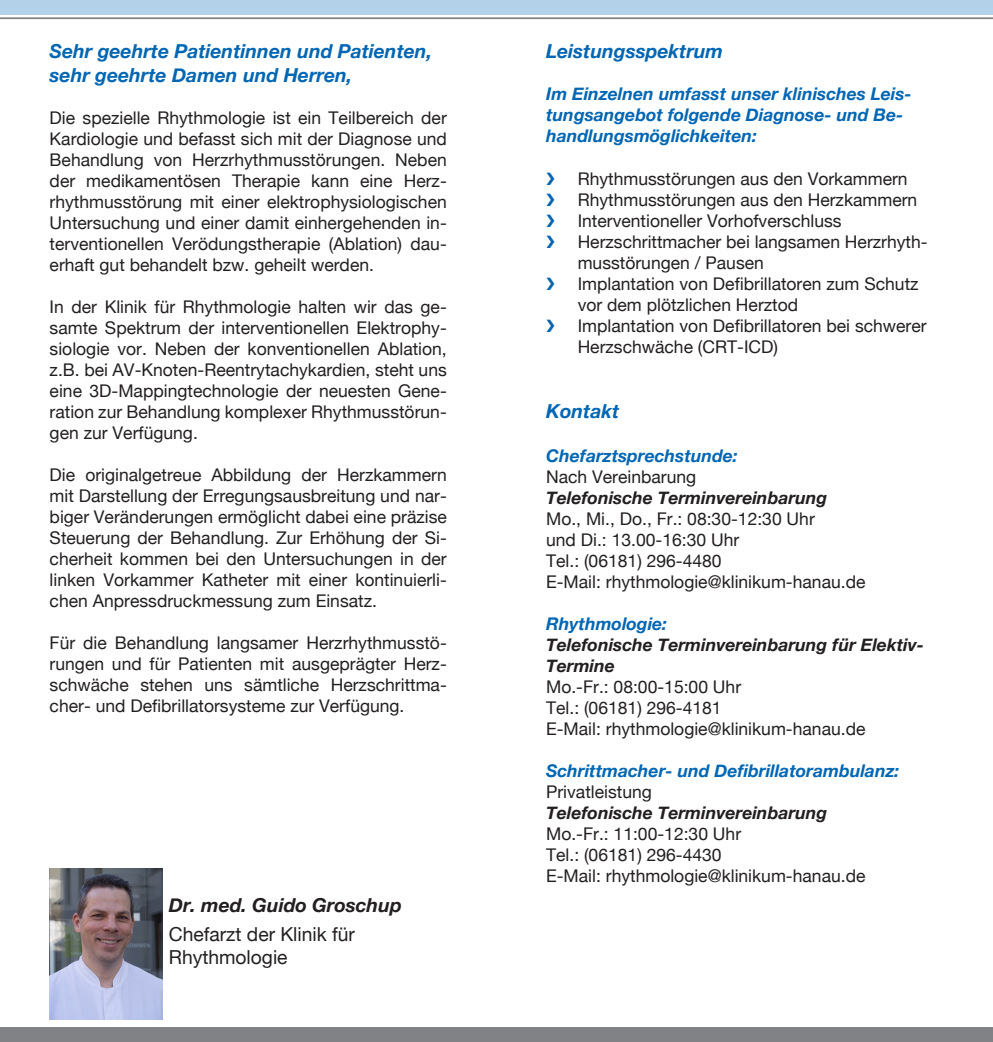
<style>
.page{position:relative;width:993px;height:1042px;background:#fff}
.page>*{position:absolute;margin:0;border:0;box-sizing:border-box;transform-origin:0 0}
.t1{font:italic 700 19.25px "Helvetica Neue";color:#0166b3}
.t2{font:19.25px "Helvetica Neue";color:#231f20}
.t3{font:italic 700 19.25px "Helvetica Neue";color:#231f20}
.t4{font:17.5px/21px "Helvetica Neue";color:#231f20;text-align:justify}
.t5{font:italic 700 17.5px/21px "Helvetica Neue";color:#0166b3}
.t6{font:italic 700 17.5px/21px "Helvetica Neue";color:#231f20}
</style>
<div class="page">
<div style="left:0;top:0;width:992px;height:15px;background:#b3d1e8"></div>
<div style="left:0;top:1027px;width:992px;height:15px;background:#808285"></div>
<hr style="left:0;top:17px;width:992px;height:2px;background:#808285">
<img style="left:50px;top:868px;width:112px;height:151px">
<p class="t1" style="left:50px;top:40px;width:384px">Sehr geehrte Patientinnen und Patienten,</p>
<p class="t1" style="left:50px;top:63px;width:304px">sehr geehrte Damen und Herren,</p>
<p class="t4" style="left:50px;top:107px;width:398px">Die spezielle Rhythmologie ist ein Teilbereich der Kardiologie und befasst sich mit der Diagnose und Behandlung von Herzrhythmusstörungen. Neben der medikamentösen Therapie kann eine Herz&shy;rhythmusstörung mit einer elektrophysiologischen Untersuchung und einer damit einhergehenden in&shy;terventionellen Verödungstherapie (Ablation) dau&shy;erhaft gut behandelt bzw. geheilt werden.</p>
<p class="t4" style="left:50px;top:296px;width:398px">In der Klinik für Rhythmologie halten wir das ge&shy;samte Spektrum der interventionellen Elektrophy&shy;siologie vor. Neben der konventionellen Ablation, z.B. bei AV-Knoten-Reentrytachykardien, steht uns eine 3D-Mappingtechnologie der neuesten Gene&shy;ration zur Behandlung komplexer Rhythmusstörun&shy;gen zur Verfügung.</p>
<p class="t4" style="left:50px;top:464px;width:398px">Die originalgetreue Abbildung der Herzkammern mit Darstellung der Erregungsausbreitung und nar&shy;biger Veränderungen ermöglicht dabei eine präzise Steuerung der Behandlung. Zur Erhöhung der Si&shy;cherheit kommen bei den Untersuchungen in der linken Vorkammer Katheter mit einer kontinuierli&shy;chen Anpressdruckmessung zum Einsatz.</p>
<p class="t4" style="left:50px;top:632px;width:398px">Für die Behandlung langsamer Herzrhythmusstö&shy;rungen und für Patienten mit ausgeprägter Herz&shy;schwäche stehen uns sämtliche Herzschrittma&shy;cher- und Defibrillatorsysteme zur Verfügung.</p>
<p class="t3" style="left:169px;top:893px;width:234px">Dr. med. Guido Groschup</p>
<p class="t2" style="left:169px;top:922px;width:188px">Chefarzt der Klinik für</p>
<p class="t2" style="left:169px;top:945px;width:120px">Rhythmologie</p>
<p class="t1" style="left:546px;top:40px;width:178px">Leistungsspektrum</p>
<p class="t5" style="left:546px;top:83px;width:367px">Im Einzelnen umfasst unser klinisches Leis&shy;tungsangebot folgende Diagnose- und Be&shy;handlungsmöglichkeiten:</p>
<p class="t4" style="left:577px;top:167px;width:331px">Rhythmusstörungen aus den Vorkammern</p>
<p class="t4" style="left:577px;top:188px;width:341px">Rhythmusstörungen aus den Herzkammern</p>
<p class="t4" style="left:577px;top:209px;width:265px">Interventioneller Vorhofverschluss</p>
<p class="t4" style="left:577px;top:230px;width:351px">Herzschrittmacher bei langsamen Herzrhyth&shy;musstörungen / Pausen</p>
<p class="t4" style="left:577px;top:272px;width:342px">Implantation von Defibrillatoren zum Schutz vor dem plötzlichen Herztod</p>
<p class="t4" style="left:577px;top:314px;width:350px">Implantation von Defibrillatoren bei schwerer<br>Herzschwäche (CRT-ICD)</p>
<p class="t1" style="left:546px;top:399px;width:75px">Kontakt</p>
<p class="t5" style="left:546px;top:445px;width:193px">Chefarztsprechstunde:</p>
<p class="t4" style="left:546px;top:466px;width:152px">Nach Vereinbarung</p>
<p class="t6" style="left:546px;top:487px;width:282px">Telefonische Terminvereinbarung</p>
<p class="t4" style="left:546px;top:508px;width:270px">Mo., Mi., Do., Fr.: 08:30-12:30 Uhr</p>
<p class="t4" style="left:546px;top:529px;width:194px">und Di.: 13.00-16:30 Uhr</p>
<p class="t4" style="left:546px;top:550px;width:177px">Tel.: (06181) 296-4480</p>
<p class="t4" style="left:546px;top:571px;width:321px">E-Mail: rhythmologie@klinikum-hanau.de</p>
<p class="t5" style="left:546px;top:613px;width:122px">Rhythmologie:</p>
<p class="t6" style="left:546px;top:634px;width:379px">Telefonische Terminvereinbarung für Elektiv-<br>Termine</p>
<p class="t4" style="left:546px;top:676px;width:196px">Mo.-Fr.: 08:00-15:00 Uhr</p>
<p class="t4" style="left:546px;top:697px;width:177px">Tel.: (06181) 296-4181</p>
<p class="t4" style="left:546px;top:718px;width:321px">E-Mail: rhythmologie@klinikum-hanau.de</p>
<p class="t5" style="left:546px;top:760px;width:354px">Schrittmacher- und Defibrillatorambulanz:</p>
<p class="t4" style="left:546px;top:781px;width:107px">Privatleistung</p>
<p class="t6" style="left:546px;top:802px;width:282px">Telefonische Terminvereinbarung</p>
<p class="t4" style="left:546px;top:823px;width:196px">Mo.-Fr.: 11:00-12:30 Uhr</p>
<p class="t4" style="left:546px;top:844px;width:177px">Tel.: (06181) 296-4430</p>
<p class="t4" style="left:546px;top:865px;width:321px">E-Mail: rhythmologie@klinikum-hanau.de</p>
</div>
